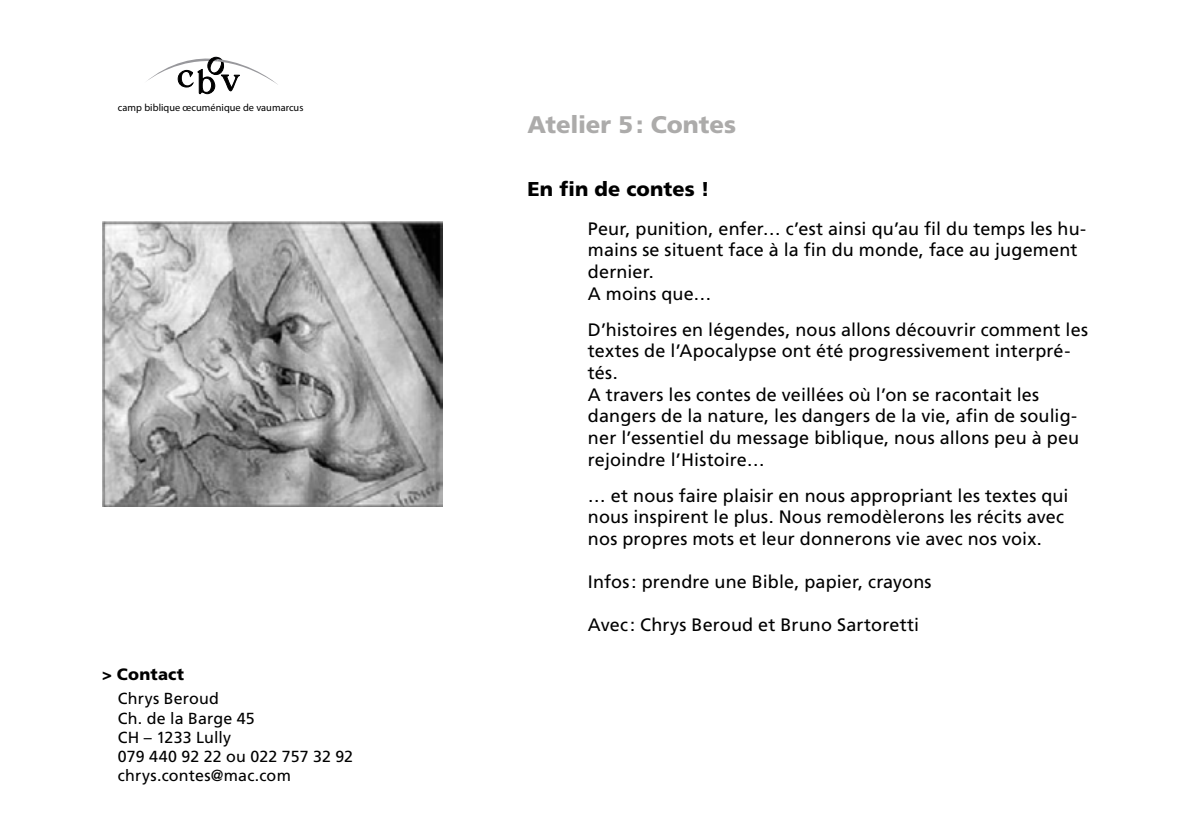
<style>
.page{position:relative;width:1191px;height:840px;background:#fff}
.page>*{position:absolute;margin:0;border:0;box-sizing:border-box;transform-origin:0 0}
.t1{font:900 24px "Frutiger LT";letter-spacing:-.005em;color:#acabaa}
.t2{font:900 20px "Frutiger LT";letter-spacing:.01em;color:#000}
.t3{font:18px/21.6px "Frutiger LT";letter-spacing:.01em;color:#000}
.t4{font:900 16.4px "Frutiger LT";letter-spacing:.015em;color:#000}
.t5{font:16px/19.2px "Frutiger LT";letter-spacing:.01em;color:#000}
.t6{font:10.4px "Myriad Pro";letter-spacing:.005em;color:#000}
</style>
<div class="page">
<svg style="left:147px;top:57px;width:131px;height:38px"></svg>
<img style="left:102px;top:221px;width:340px;height:284px">
<p class="t6" style="left:118px;top:101px;width:187px">camp biblique œcuménique de vaumarcus</p>
<p class="t4" style="left:102px;top:663px;width:84px">&gt; Contact</p>
<p class="t5" style="left:118px;top:689px;width:237px">Chrys Beroud<br>Ch. de la Barge 45<br>CH – 1233 Lully<br>079 440 92 22 ou 022 757 32 92 chrys.contes@mac.com</p>
<h1 class="t1" style="left:527px;top:110px;width:210px">Atelier 5: Contes</h1>
<p class="t2" style="left:527px;top:177px;width:184px">En fin de contes !</p>
<p class="t3" style="left:588px;top:218px;width:500px">Peur, punition, enfer… c’est ainsi qu’au fil du temps les hu&shy;mains se situent face à la fin du monde, face au jugement dernier.<br>A moins que…</p>
<p class="t3" style="left:588px;top:318px;width:502px">D’histoires en légendes, nous allons découvrir comment les textes de l’Apocalypse ont été progressivement interpré&shy;tés.<br>A travers les contes de veillées où l’on se racontait les dangers de la nature, les dangers de la vie, afin de soulig&shy;ner l’essentiel du message biblique, nous allons peu à peu rejoindre l’Histoire…</p>
<p class="t3" style="left:588px;top:484px;width:482px">… et nous faire plaisir en nous appropriant les textes qui nous inspirent le plus. Nous remodèlerons les récits avec nos propres mots et leur donnerons vie avec nos voix.</p>
<p class="t3" style="left:588px;top:570px;width:345px">Infos: prendre une Bible, papier, crayons</p>
<p class="t3" style="left:588px;top:614px;width:333px">Avec : Chrys Beroud et Bruno Sartoretti</p>
</div>
